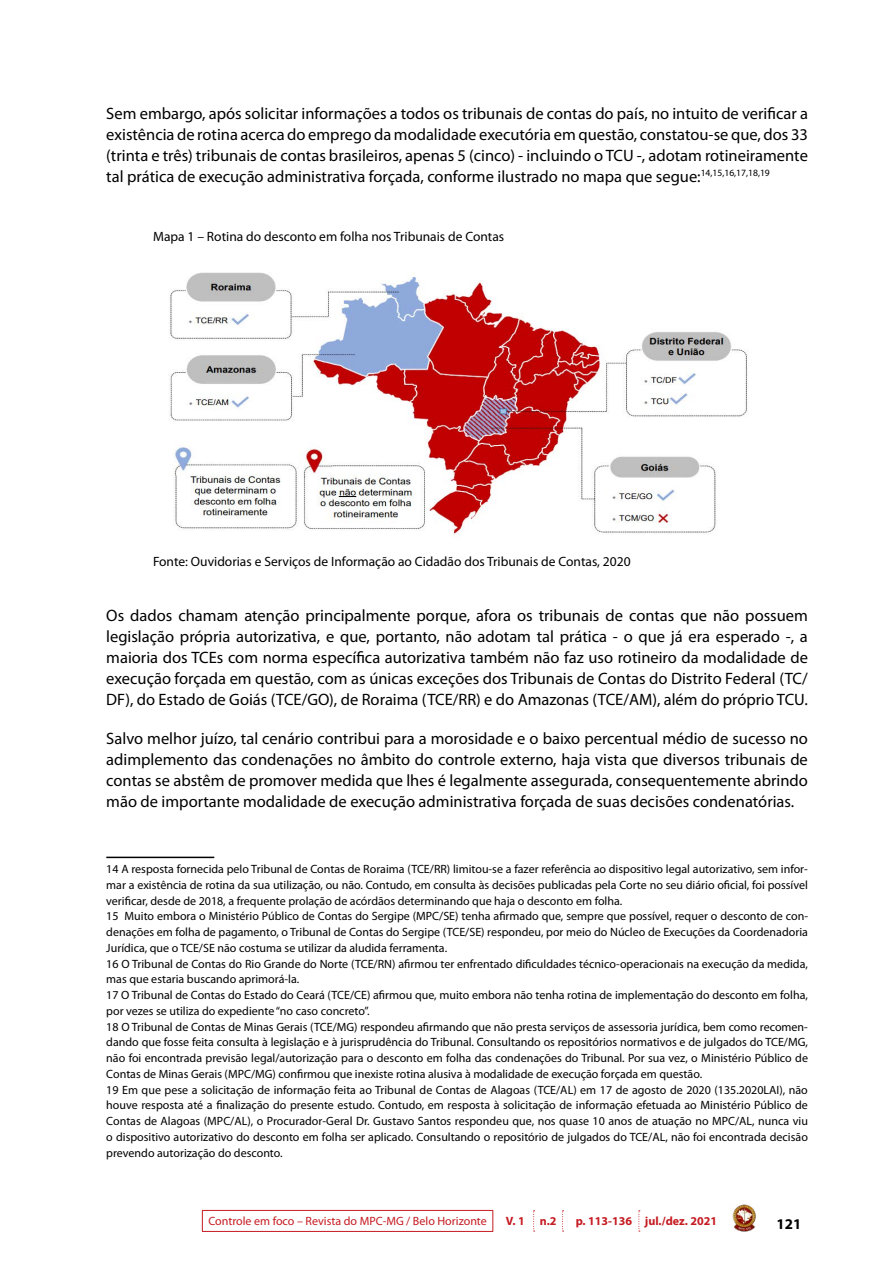
<style>
.page{position:relative;width:893px;height:1263px;background:#fff}
.page>*{position:absolute;margin:0;border:0;box-sizing:border-box;transform-origin:0 0}
.t1{font:16.5px/21px "Myriad Pro";color:#000;text-align:justify}
.t2{font:700 14.85px "Myriad Pro";color:#000}
.t3{font:13.5px "Myriad Pro";color:#000}
.t4{font:12px/15.8px "Myriad Pro";color:#000}
.t5{font:12px "Myriad Pro";color:#c51b21}
.t6{font:700 12px "Myriad Pro";color:#c51b21}
</style>
<div class="page">
<hr style="left:202px;top:1210px;width:291px;height:1px;background:#c51b21">
<svg style="left:202px;top:1211px;width:1px;height:20px"></svg>
<svg style="left:492px;top:1211px;width:1px;height:20px"></svg>
<hr style="left:202px;top:1231px;width:291px;height:1px;background:#c51b21">
<svg style="left:533px;top:1210px;width:2px;height:22px"></svg>
<svg style="left:562px;top:1210px;width:2px;height:22px"></svg>
<svg style="left:638px;top:1210px;width:2px;height:22px"></svg>
<img style="left:732px;top:1204px;width:24px;height:27px">
<img style="left:170px;top:272px;width:578px;height:263px">
<hr style="left:106px;top:857px;width:108px;height:1px;background:#000">
<p class="t1" style="left:106px;top:102px;width:703px">Sem embargo, após solicitar informações a todos os tribunais de contas do país, no intuito de verificar a existência de rotina acerca do emprego da modalidade executória em questão, constatou-se que, dos 33 (trinta e três) tribunais de contas brasileiros, apenas 5 (cinco) - incluindo o TCU -, adotam rotineiramente tal prática de execução administrativa forçada, conforme ilustrado no mapa que segue:<sup>14,15,16,17,18,19</sup></p>
<p class="t3" style="left:153px;top:229px;width:353px">Mapa 1 – Rotina do desconto em folha nos Tribunais de Contas</p>
<p class="t3" style="left:153px;top:553px;width:479px">Fonte: Ouvidorias e Serviços de Informação ao Cidadão dos Tribunais de Contas, 2020</p>
<p class="t1" style="left:106px;top:605px;width:703px">Os dados chamam atenção principalmente porque, afora os tribunais de contas que não possuem legislação própria autorizativa, e que, portanto, não adotam tal prática - o que já era esperado -, a maioria dos TCEs com norma específica autorizativa também não faz uso rotineiro da modalidade de execução forçada em questão, com as únicas exceções dos Tribunais de Contas do Distrito Federal (TC/ DF), do Estado de Goiás (TCE/GO), de Roraima (TCE/RR) e do Amazonas (TCE/AM), além do próprio TCU.</p>
<p class="t1" style="left:106px;top:728px;width:703px">Salvo melhor juízo, tal cenário contribui para a morosidade e o baixo percentual médio de sucesso no adimplemento das condenações no âmbito do controle externo, haja vista que diversos tribunais de contas se abstêm de promover medida que lhes é legalmente assegurada, consequentemente abrindo mão de importante modalidade de execução administrativa forçada de suas decisões condenatórias.</p>
<p class="t4" style="left:106px;top:861px;width:703px">14 A resposta fornecida pelo Tribunal de Contas de Roraima (TCE/RR) limitou-se a fazer referência ao dispositivo legal autorizativo, sem infor&shy;mar a existência de rotina da sua utilização, ou não. Contudo, em consulta às decisões publicadas pela Corte no seu diário oficial, foi possível verificar, desde de 2018, a frequente prolação de acórdãos determinando que haja o desconto em folha.<br>15 Muito embora o Ministério Público de Contas do Sergipe (MPC/SE) tenha afirmado que, sempre que possível, requer o desconto de con&shy;denações em folha de pagamento, o Tribunal de Contas do Sergipe (TCE/SE) respondeu, por meio do Núcleo de Execuções da Coordenadoria Jurídica, que o TCE/SE não costuma se utilizar da aludida ferramenta.<br>16 O Tribunal de Contas do Rio Grande do Norte (TCE/RN) afirmou ter enfrentado dificuldades técnico-operacionais na execução da medida, mas que estaria buscando aprimorá-la.<br>17 O Tribunal de Contas do Estado do Ceará (TCE/CE) afirmou que, muito embora não tenha rotina de implementação do desconto em folha, por vezes se utiliza do expediente “no caso concreto”.<br>18 O Tribunal de Contas de Minas Gerais (TCE/MG) respondeu afirmando que não presta serviços de assessoria jurídica, bem como recomen&shy;dando que fosse feita consulta à legislação e à jurisprudência do Tribunal. Consultando os repositórios normativos e de julgados do TCE/MG, não foi encontrada previsão legal/autorização para o desconto em folha das condenações do Tribunal. Por sua vez, o Ministério Público de Contas de Minas Gerais (MPC/MG) confirmou que inexiste rotina alusiva à modalidade de execução forçada em questão.<br>19 Em que pese a solicitação de informação feita ao Tribunal de Contas de Alagoas (TCE/AL) em 17 de agosto de 2020 (135.2020LAI), não houve resposta até a finalização do presente estudo. Contudo, em resposta à solicitação de informação efetuada ao Ministério Público de Contas de Alagoas (MPC/AL), o Procurador-Geral Dr. Gustavo Santos respondeu que, nos quase 10 anos de atuação no MPC/AL, nunca viu o dispositivo autorizativo do desconto em folha ser aplicado. Consultando o repositório de julgados do TCE/AL, não foi encontrada decisão prevendo autorização do desconto.</p>
<p class="t5" style="left:208px;top:1214px;width:280px">Controle em foco – Revista do MPC-MG / Belo Horizonte</p>
<p class="t2" style="left:776px;top:1214px;width:26px">121</p>
<p class="t6" style="left:506px;top:1213px;width:52px">V. 1 n.2</p>
<p class="t6" style="left:576px;top:1213px;width:143px">p. 113-136 jul./dez. 2021</p>
</div>
